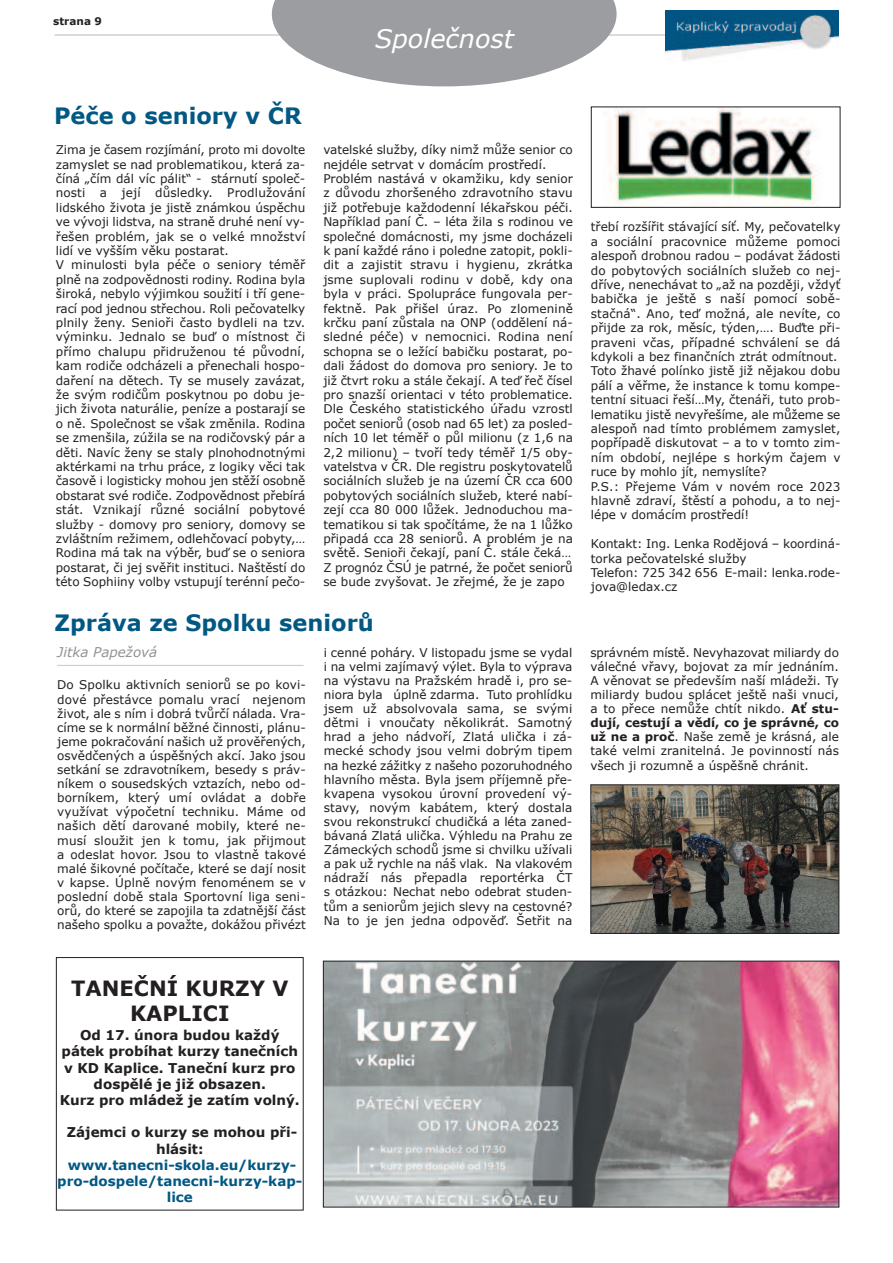
<style>
.page{position:relative;width:893px;height:1263px;background:#fff}
.page>*{position:absolute;margin:0;border:0;box-sizing:border-box;transform-origin:0 0}
.t1{font:italic 25.5px "Verdana";color:#fff}
.t2{font:700 22.5px "Verdana";color:#005883}
.t3{font:700 21px/25.2px "Verdana";color:#231f20;text-align:center}
.t4{font:700 13.5px/16.2px "Verdana";color:#231f20;text-align:center}
.t5{font:700 13.5px/16.2px "Verdana";color:#005883;text-align:center}
.t6{font:italic 13.5px "Verdana";color:#919396}
.t7{font:12px/14.4px "Verdana";color:#231f20}
.t8{font:700 10.5px "Verdana";color:#231f20}
.s1{font-weight:700}
</style>
<div class="page">
<hr style="left:57px;top:665px;width:247px;height:1px;background:#cdcdce">
<img style="left:592px;top:786px;width:245px;height:146px">
<div style="left:590px;top:784px;width:249px;height:150px;border:1px solid #231f20"></div>
<hr style="left:55px;top:35px;width:784px;height:1px;background:#d8d9da">
<img style="left:666px;top:11px;width:172px;height:51px">
<svg style="left:272px;top:0;width:345px;height:86px"></svg>
<img style="left:325px;top:963px;width:512px;height:242px">
<div style="left:323px;top:961px;width:516px;height:246px;border:1px solid #231f20"></div>
<div style="left:56px;top:957px;width:248px;height:253px;border:1px solid #231f20"></div>
<img style="left:603px;top:109px;width:218px;height:97px">
<div style="left:591px;top:107px;width:249px;height:101px;border:1px solid #231f20"></div>
<p class="t8" style="left:53px;top:14px;width:50px">strana 9</p>
<h1 class="t1" style="left:375px;top:22px;width:141px">Společnost</h1>
<h2 class="t2" style="left:54px;top:101px;width:249px">Péče o seniory v ČR</h2>
<p class="t7" style="left:56px;top:142px;width:251px">Zima je časem rozjímání, proto mi dovolte zamyslet se nad problematikou, která za&shy;číná „čím dál víc pálit“ - stárnutí společ&shy;nosti a její důsledky. Prodlužování lidského života je jistě známkou úspěchu ve vývoji lidstva, na straně druhé není vy&shy;řešen problém, jak se o velké množství lidí ve vyšším věku postarat.<br>V minulosti byla péče o seniory téměř plně na zodpovědnosti rodiny. Rodina byla široká, nebylo výjimkou soužití i tří gene&shy;rací pod jednou střechou. Roli pečovatelky plnily ženy. Senioři často bydleli na tzv. výminku. Jednalo se buď o místnost či přímo chalupu přidruženou té původní, kam rodiče odcházeli a přenechali hospo&shy;daření na dětech. Ty se musely zavázat, že svým rodičům poskytnou po dobu je&shy;jich života naturálie, peníze a postarají se o ně. Společnost se však změnila. Rodina se zmenšila, zúžila se na rodičovský pár a děti. Navíc ženy se staly plnohodnotnými aktérkami na trhu práce, z logiky věci tak časově i logisticky mohou jen stěží osobně obstarat své rodiče. Zodpovědnost přebírá stát. Vznikají různé sociální pobytové služby - domovy pro seniory, domovy se zvláštním režimem, odlehčovací pobyty,… Rodina má tak na výběr, buď se o seniora postarat, či jej svěřit instituci. Naštěstí do této Sophiiny volby vstupují terénní pečo-</p>
<p class="t7" style="left:323px;top:142px;width:251px">vatelské služby, díky nimž může senior co nejdéle setrvat v domácím prostředí.<br>Problém nastává v okamžiku, kdy senior z důvodu zhoršeného zdravotního stavu již potřebuje každodenní lékařskou péči.<br>Například paní Č. – léta žila s rodinou ve společné domácnosti, my jsme docházeli k paní každé ráno i poledne zatopit, pokli&shy;dit a zajistit stravu i hygienu, zkrátka jsme suplovali rodinu v době, kdy ona byla v práci. Spolupráce fungovala per&shy;fektně. Pak přišel úraz. Po zlomenině krčku paní zůstala na ONP (oddělení ná&shy;sledné péče) v nemocnici. Rodina není schopna se o ležící babičku postarat, po&shy;dali žádost do domova pro seniory. Je to již čtvrt roku a stále čekají. A teď řeč čísel pro snazší orientaci v této problematice.<br>Dle Českého statistického úřadu vzrostl počet seniorů (osob nad 65 let) za posled&shy;ních 10 let téměř o půl milionu (z 1,6 na 2,2 milionu) – tvoří tedy téměř 1/5 oby&shy;vatelstva v ČR. Dle registru poskytovatelů sociálních služeb je na území ČR cca 600 pobytových sociálních služeb, které nabí&shy;zejí cca 80 000 lůžek. Jednoduchou ma&shy;tematikou si tak spočítáme, že na 1 lůžko připadá cca 28 seniorů. A problém je na světě. Senioři čekají, paní Č. stále čeká… Z prognóz ČSÚ je patrné, že počet seniorů se bude zvyšovat. Je zřejmé, že je zapo</p>
<p class="t7" style="left:591px;top:219px;width:251px">třebí rozšířit stávající síť. My, pečovatelky a sociální pracovnice můžeme pomoci alespoň drobnou radou – podávat žádosti do pobytových sociálních služeb co nej&shy;dříve, nenechávat to „až na později, vždyť babička je ještě s naší pomocí sobě&shy;stačná“. Ano, teď možná, ale nevíte, co přijde za rok, měsíc, týden,…. Buďte při&shy;praveni včas, případné schválení se dá kdykoli a bez finančních ztrát odmítnout.<br>Toto žhavé polínko jistě již nějakou dobu pálí a věřme, že instance k tomu kompe&shy;tentní situaci řeší…My, čtenáři, tuto prob&shy;lematiku jistě nevyřešíme, ale můžeme se alespoň nad tímto problémem zamyslet, popřípadě diskutovat – a to v tomto zim&shy;ním období, nejlépe s horkým čajem v ruce by mohlo jít, nemyslíte?<br>P.S.: Přejeme Vám v novém roce 2023 hlavně zdraví, štěstí a pohodu, a to nej&shy;lépe v domácím prostředí!</p>
<p class="t7" style="left:591px;top:536px;width:251px">Kontakt: Ing. Lenka Rodějová – koordiná&shy;torka pečovatelské služby<br>Telefon: 725 342 656 E-mail: lenka.rode&shy;jova@ledax.cz</p>
<h2 class="t2" style="left:55px;top:609px;width:321px">Zpráva ze Spolku seniorů</h2>
<p class="t6" style="left:57px;top:644px;width:102px">Jitka Papežová</p>
<p class="t7" style="left:324px;top:645px;width:250px;text-align:justify">i cenné poháry. V listopadu jsme se vydal i na velmi zajímavý výlet. Byla to výprava na výstavu na Pražském hradě i, pro se&shy;niora byla úplně zdarma. Tuto prohlídku jsem už absolvovala sama, se svými dětmi i vnoučaty několikrát. Samotný hrad a jeho nádvoří, Zlatá ulička i zá&shy;mecké schody jsou velmi dobrým tipem na hezké zážitky z našeho pozoruhodného hlavního města. Byla jsem příjemně pře&shy;kvapena vysokou úrovní provedení vý&shy;stavy, novým kabátem, který dostala svou rekonstrukcí chudičká a léta zaned&shy;bávaná Zlatá ulička. Výhledu na Prahu ze Zámeckých schodů jsme si chvilku užívali a pak už rychle na náš vlak. Na vlakovém nádraží nás přepadla reportérka ČT s otázkou: Nechat nebo odebrat studen&shy;tům a seniorům jejich slevy na cestovné?<br>Na to je jen jedna odpověď. Šetřit na</p>
<p class="t7" style="left:590px;top:645px;width:250px;text-align:justify">správném místě. Nevyhazovat miliardy do válečné vřavy, bojovat za mír jednáním.<br>A věnovat se především naší mládeži. Ty miliardy budou splácet ještě naši vnuci, a to přece nemůže chtít nikdo. <span class="s1">Ať stu&shy;dují, cestují a vědí, co je správné, co už ne a proč</span>. Naše země je krásná, ale také velmi zranitelná. Je povinností nás všech ji rozumně a úspěšně chránit.</p>
<p class="t7" style="left:57px;top:678px;width:250px;text-align:justify">Do Spolku aktivních seniorů se po kovi&shy;dové přestávce pomalu vrací nejenom život, ale s ním i dobrá tvůrčí nálada. Vra&shy;címe se k normální běžné činnosti, plánu&shy;jeme pokračování našich už prověřených, osvědčených a úspěšných akcí. Jako jsou setkání se zdravotníkem, besedy s práv&shy;níkem o sousedských vztazích, nebo od&shy;borníkem, který umí ovládat a dobře využívat výpočetní techniku. Máme od našich dětí darované mobily, které ne&shy;musí sloužit jen k tomu, jak přijmout a odeslat hovor. Jsou to vlastně takové malé šikovné počítače, které se dají nosit v kapse. Úplně novým fenoménem se v poslední době stala Sportovní liga seni&shy;orů, do které se zapojila ta zdatnější část našeho spolku a považte, dokážou přivézt</p>
<h3 class="t3" style="left:71px;top:975px;width:219px">TANEČNÍ KURZY V<br>KAPLICI</h3>
<p class="t4" style="left:60px;top:1027px;width:242px">Od 17. února budou každý pátek probíhat kurzy tanečních v KD Kaplice. Taneční kurz pro dospělé je již obsazen.<br>Kurz pro mládež je zatím volný.</p>
<p class="t4" style="left:67px;top:1124px;width:232px">Zájemci o kurzy se mohou při&shy;hlásit:</p>
<p class="t5" style="left:57px;top:1156px;width:247px">www.tanecni-skola.eu/kurzy&shy;pro-dospele/tanecni-kurzy-kap&shy;lice</p>
</div>
